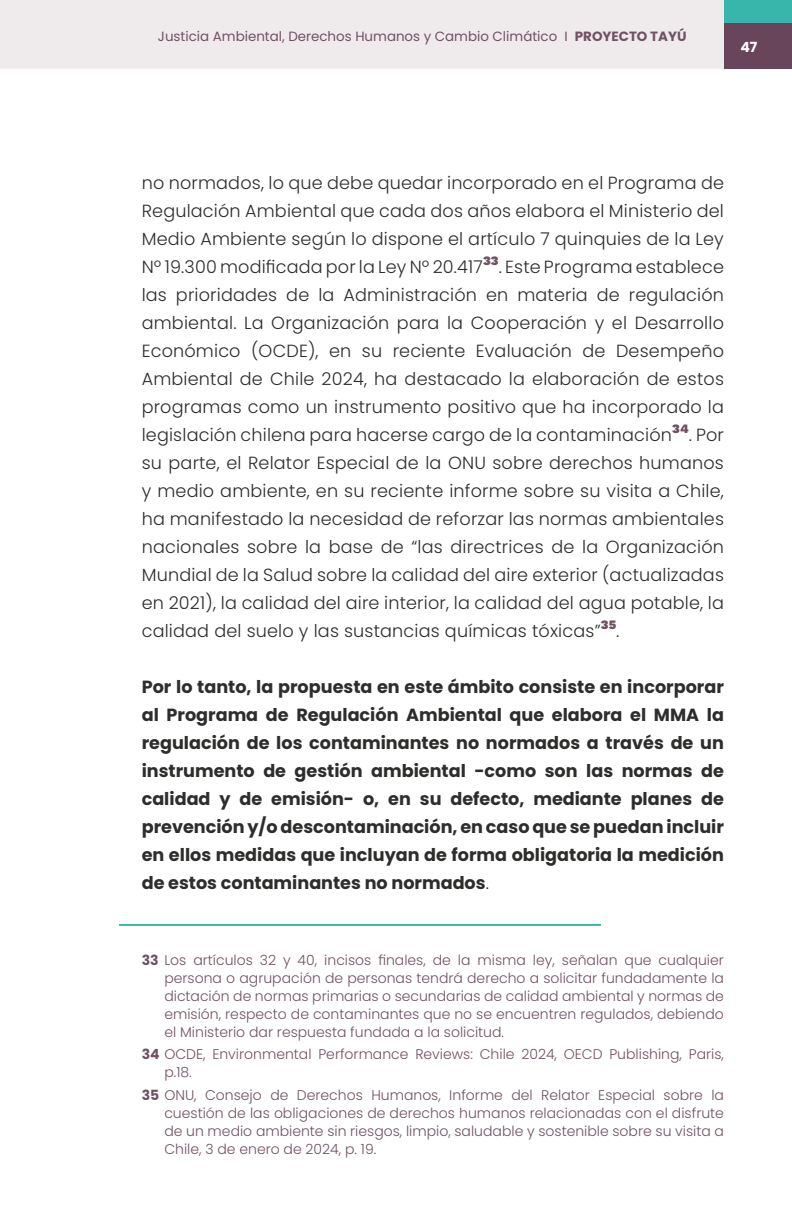
<style>
.page{position:relative;width:792px;height:1224px;background:#fff}
.page>*{position:absolute;margin:0;border:0;box-sizing:border-box;transform-origin:0 0}
.t1{font:300 17.6px/28px "Poppins";letter-spacing:.01em;color:#2d2d2c;text-align:justify}
.t2{font:700 17.6px/28px "Poppins";color:#2d2d2c;text-align:justify}
.t3{font:300 14px/18px "Poppins";color:#715164;text-align:justify}
.t4{font:700 14px "Poppins";color:#fff}
.t5{font:13.4px "Poppins";color:#715164}
.s1{font-weight:700}
.s2{font-weight:300}
</style>
<div class="page">
<div style="left:0;top:0;width:792px;height:69px;background:#efebed"></div>
<div style="left:724px;top:0;width:68px;height:69px;background:#68455a"></div>
<div style="left:724px;top:0;width:68px;height:23px;background:#38b6ac"></div>
<hr style="left:119px;top:924px;width:482px;height:2px;background:#38b6ac">
<p class="t5" style="left:158px;top:28px;width:530px">Justicia Ambiental, Derechos Humanos y Cambio Climático I <span class="s1">PROYECTO TAYÚ</span></p>
<p class="t4" style="left:740px;top:39px;width:18px">47</p>
<p class="t1" style="left:142px;top:168px;width:584px">no normados, lo que debe quedar incorporado en el Programa de Regulación Ambiental que cada dos años elabora el Ministerio del Medio Ambiente según lo dispone el artículo 7 quinquies de la Ley Nº 19.300 modificada por la Ley Nº 20.417<sup>33</sup>. Este Programa establece las prioridades de la Administración en materia de regulación ambiental. La Organización para la Cooperación y el Desarrollo Económico (OCDE), en su reciente Evaluación de Desempeño Ambiental de Chile 2024, ha destacado la elaboración de estos programas como un instrumento positivo que ha incorporado la legislación chilena para hacerse cargo de la contaminación<sup>34</sup>. Por su parte, el Relator Especial de la ONU sobre derechos humanos y medio ambiente, en su reciente informe sobre su visita a Chile, ha manifestado la necesidad de reforzar las normas ambientales nacionales sobre la base de “las directrices de la Organización Mundial de la Salud sobre la calidad del aire exterior (actualizadas en 2021), la calidad del aire interior, la calidad del agua potable, la calidad del suelo y las sustancias químicas tóxicas”<sup>35</sup>.</p>
<p class="t2" style="left:142px;top:672px;width:584px">Por lo tanto, la propuesta en este ámbito consiste en incorporar al Programa de Regulación Ambiental que elabora el MMA la regulación de los contaminantes no normados a través de un instrumento de gestión ambiental -como son las normas de calidad y de emisión- o, en su defecto, mediante planes de prevención y/o descontaminación, en caso que se puedan incluir en ellos medidas que incluyan de forma obligatoria la medición de estos contaminantes no normados<span class="s2">.</span></p>
<p class="t3" style="left:164px;top:951px;width:561px;text-indent:-23px"><span class="s1">33</span> Los artículos 32 y 40, incisos finales, de la misma ley, señalan que cualquier persona o agrupación de personas tendrá derecho a solicitar fundadamente la dictación de normas primarias o secundarias de calidad ambiental y normas de emisión, respecto de contaminantes que no se encuentren regulados, debiendo el Ministerio dar respuesta fundada a la solicitud.</p>
<p class="t3" style="left:164px;top:1045px;width:561px;text-indent:-23px"><span class="s1">34</span> OCDE, Environmental Performance Reviews: Chile 2024, OECD Publishing, Paris, p.18.</p>
<p class="t3" style="left:164px;top:1086px;width:561px;text-indent:-23px"><span class="s1">35</span> ONU, Consejo de Derechos Humanos, Informe del Relator Especial sobre la cuestión de las obligaciones de derechos humanos relacionadas con el disfrute de un medio ambiente sin riesgos, limpio, saludable y sostenible sobre su visita a Chile, 3 de enero de 2024, p. 19.</p>
</div>
